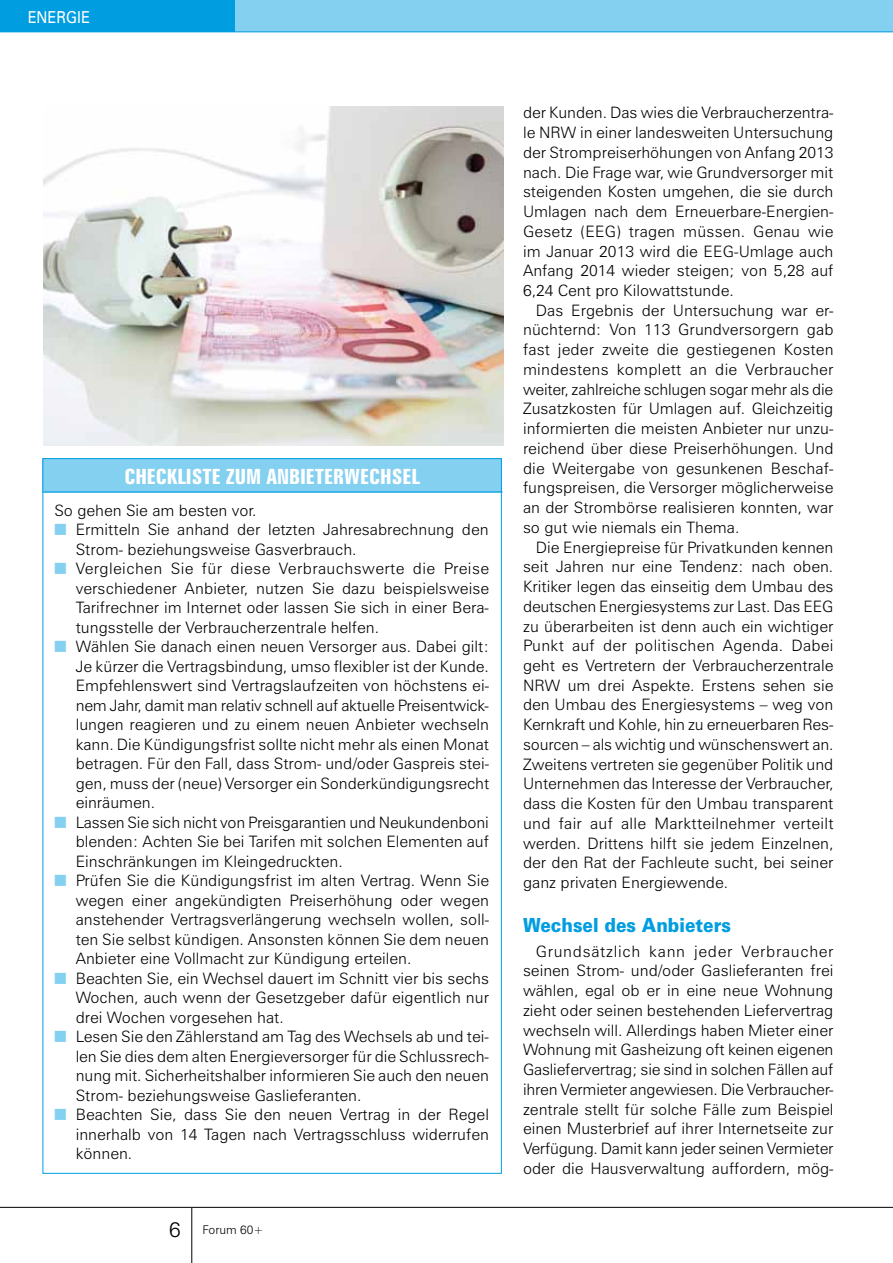
<style>
.page{position:relative;width:893px;height:1263px;background:#fff}
.page>*{position:absolute;margin:0;border:0;box-sizing:border-box;transform-origin:0 0}
.t1{font:700 extra-condensed 21px "Zurich BT";color:#fff;scale:1.1 1}
.t2{font:900 19.5px "Zurich BT";color:#009ee0;scale:.9 1}
.t3{font:16.5px "Zurich BT";color:#fff;scale:.9 1}
.t4{font:300 15.75px/19.8px "Zurich BT";color:#000;text-align:justify}
.t5{font:300 12px "Zurich BT";color:#000}
.s1{font-size:21px}
.s2{font-family:"Swiss 721 BT"}
</style>
<div class="page">
<hr style="left:0;top:1207px;width:893px;height:1px;background:#000">
<hr style="left:191px;top:1208px;width:1px;height:55px;background:#000">
<div style="left:0;top:0;width:893px;height:32px;background:#84d0f0"></div>
<div style="left:0;top:0;width:234px;height:32px;background:#009ee0"></div>
<hr style="left:0;top:32px;width:893px;height:1px;background:#009ee0">
<div style="left:43px;top:458px;width:459px;height:34px;background:#84d0f0"></div>
<hr style="left:44px;top:491px;width:459px;height:1px;background:#009ee0">
<img style="left:44px;top:106px;width:459px;height:339px">
<p class="t3" style="left:28px;top:7px;width:68px">ENERGIE</p>
<h1 class="t1" style="left:124px;top:464px;width:270px">CHECKLISTE ZUM ANBIETERWECHSEL</h1>
<p class="t4" style="left:76px;top:500px;width:415px;text-align:left;text-indent:-21px">So gehen Sie am besten vor.<br>Ermitteln Sie anhand der letzten Jahresabrechnung den Strom- beziehungsweise Gasverbrauch.<br>Vergleichen Sie für diese Verbrauchswerte die Preise verschiedener Anbieter, nutzen Sie dazu beispielsweise Tarifrechner im Internet oder lassen Sie sich in einer Bera&shy;tungsstelle der Verbraucherzentrale helfen.<br>Wählen Sie danach einen neuen Versorger aus. Dabei gilt:<br>Je kürzer die Vertragsbindung, umso flexibler ist der Kunde.<br>Empfehlenswert sind Vertragslaufzeiten von höchstens ei&shy;nem Jahr, damit man relativ schnell auf aktuelle Preisentwick&shy;lungen reagieren und zu einem neuen Anbieter wechseln kann. Die Kündigungsfrist sollte nicht mehr als einen Monat betragen. Für den Fall, dass Strom- und/oder Gaspreis stei&shy;gen, muss der (neue) Versorger ein Sonderkündigungsrecht einräumen.<br>Lassen Sie sich nicht von Preisgarantien und Neukundenboni blenden: Achten Sie bei Tarifen mit solchen Elementen auf Einschränkungen im Kleingedruckten.<br>Prüfen Sie die Kündigungsfrist im alten Vertrag. Wenn Sie wegen einer angekündigten Preiserhöhung oder wegen anstehender Vertragsverlängerung wechseln wollen, soll&shy;ten Sie selbst kündigen. Ansonsten können Sie dem neuen Anbieter eine Vollmacht zur Kündigung erteilen.<br>Beachten Sie, ein Wechsel dauert im Schnitt vier bis sechs Wochen, auch wenn der Gesetzgeber dafür eigentlich nur drei Wochen vorgesehen hat.<br>Lesen Sie den Zählerstand am Tag des Wechsels ab und tei&shy;len Sie dies dem alten Energieversorger für die Schlussrech&shy;nung mit. Sicherheitshalber informieren Sie auch den neuen Strom- beziehungsweise Gaslieferanten.<br>Beachten Sie, dass Sie den neuen Vertrag in der Regel innerhalb von 14 Tagen nach Vertragsschluss widerrufen können.</p>
<p class="t5" style="left:169px;top:1222px;width:96px"><span class="s1">6</span> Forum 60+</p>
<p class="t4" style="left:523px;top:103px;width:312px">der Kunden. Das wies die Verbraucherzentra&shy;le NRW in einer landesweiten Untersuchung der Strompreiserhöhungen von Anfang 2013 nach. Die Frage war, wie Grundversorger mit steigenden Kosten umgehen, die sie durch Umlagen nach dem Erneuerbare-Energien-Gesetz (EEG) tragen müssen. Genau wie im Januar 2013 wird die EEG-Umlage auch Anfang 2014 wieder steigen; von 5,28 auf 6,24 Cent pro Kilowattstunde.</p>
<p class="t4" style="left:523px;top:300px;width:312px;text-indent:13px">Das Ergebnis der Untersuchung war er&shy;nüchternd: Von 113 Grundversorgern gab fast jeder zweite die gestiegenen Kosten mindestens komplett an die Verbraucher weiter, zahlreiche schlugen sogar mehr als die Zusatzkosten für Umlagen auf. Gleichzeitig informierten die meisten Anbieter nur unzu&shy;reichend über diese Preiserhöhungen. Und die Weitergabe von gesunkenen Beschaf&shy;fungspreisen, die Versorger möglicherweise an der Strombörse realisieren konnten, war so gut wie niemals ein Thema.</p>
<p class="t4" style="left:523px;top:537px;width:312px;text-indent:13px">Die Energiepreise für Privatkunden kennen seit Jahren nur eine Tendenz: nach oben.<br>Kritiker legen das einseitig dem Umbau des deutschen Energiesystems zur Last. Das EEG zu überarbeiten ist denn auch ein wichtiger Punkt auf der politischen Agenda. Dabei geht es Vertretern der Verbraucherzentrale NRW um drei Aspekte. Erstens sehen sie den Umbau des Energiesystems <span class="s2">–</span> weg von Kernkraft und Kohle, hin zu erneuerbaren Res&shy;sourcen <span class="s2">–</span> als wichtig und wünschenswert an.<br>Zweitens vertreten sie gegenüber Politik und Unternehmen das Interesse der Verbraucher, dass die Kosten für den Umbau transparent und fair auf alle Marktteilnehmer verteilt werden. Drittens hilft sie jedem Einzelnen, der den Rat der Fachleute sucht, bei seiner ganz privaten Energiewende.</p>
<p class="t2" style="left:523px;top:913px;width:233px">Wechsel des Anbieters</p>
<p class="t4" style="left:523px;top:941px;width:312px;text-indent:13px">Grundsätzlich kann jeder Verbraucher seinen Strom- und/oder Gaslieferanten frei wählen, egal ob er in eine neue Wohnung zieht oder seinen bestehenden Liefervertrag wechseln will. Allerdings haben Mieter einer Wohnung mit Gasheizung oft keinen eigenen Gasliefervertrag; sie sind in solchen Fällen auf ihren Vermieter angewiesen. Die Verbraucher&shy;zentrale stellt für solche Fälle zum Beispiel einen Musterbrief auf ihrer Internetseite zur Verfügung. Damit kann jeder seinen Vermieter oder die Hausverwaltung auffordern, mög-</p>
</div>
